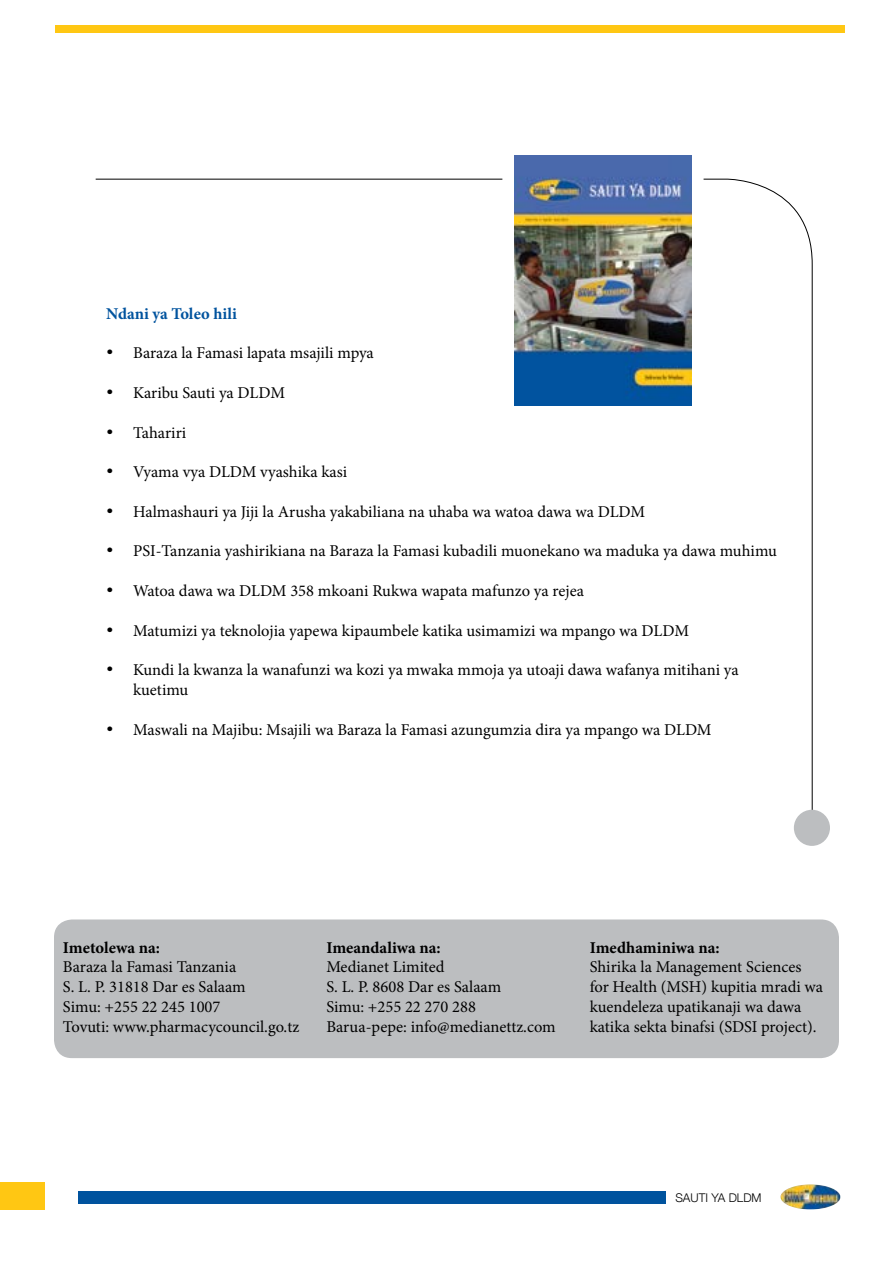
<style>
.page{position:relative;width:893px;height:1263px;background:#fff}
.page>*{position:absolute;margin:0;border:0;box-sizing:border-box;transform-origin:0 0}
.t1{font:16.5px/19.8px "Minion Pro";color:#000}
.t2{font:700 16.5px "Minion Pro";color:#000}
.t3{font:700 16.5px "Minion Pro";color:#00539e}
.t4{font:300 12px "Helvetica Neue";color:#000}
</style>
<div class="page">
<img style="left:780px;top:1184px;width:60px;height:25px">
<div style="left:78px;top:1191px;width:588px;height:13px;background:#00539e"></div>
<div style="left:55px;top:25px;width:789px;height:8px;background:#ffc713"></div>
<div style="left:0;top:1182px;width:45px;height:27px;background:#ffc713"></div>
<div style="left:54px;top:919px;width:785px;height:139px;background:#bcbec0;border-radius:18px"></div>
<img style="left:514px;top:155px;width:177px;height:250px">
<hr style="left:96px;top:179px;width:406px;height:1px;background:#000">
<svg style="left:703px;top:178px;width:110px;height:643px"></svg>
<div style="left:794px;top:810px;width:36px;height:36px;background:#bcbec0;border-radius:50%"></div>
<p class="t3" style="left:106px;top:302px;width:132px">Ndani ya Toleo hili</p>
<p class="t1" style="left:106px;top:343px;width:269px">• Baraza la Famasi lapata msajili mpya</p>
<p class="t1" style="left:106px;top:383px;width:180px">• Karibu Sauti ya DLDM</p>
<p class="t1" style="left:106px;top:422px;width:82px">• Tahariri</p>
<p class="t1" style="left:106px;top:462px;width:243px">• Vyama vya DLDM vyashika kasi</p>
<p class="t1" style="left:106px;top:502px;width:540px">• Halmashauri ya Jiji la Arusha yakabiliana na uhaba wa watoa dawa wa DLDM</p>
<p class="t1" style="left:106px;top:541px;width:672px">• PSI-Tanzania yashirikiana na Baraza la Famasi kubadili muonekano wa maduka ya dawa muhimu</p>
<p class="t1" style="left:106px;top:581px;width:479px">• Watoa dawa wa DLDM 358 mkoani Rukwa wapata mafunzo ya rejea</p>
<p class="t1" style="left:106px;top:620px;width:584px">• Matumizi ya teknolojia yapewa kipaumbele katika usimamizi wa mpango wa DLDM</p>
<p class="t1" style="left:133px;top:660px;width:607px;text-indent:-27px">• Kundi la kwanza la wanafunzi wa kozi ya mwaka mmoja ya utoaji dawa wafanya mitihani ya kuetimu</p>
<p class="t1" style="left:106px;top:719px;width:607px">• Maswali na Majibu: Msajili wa Baraza la Famasi azungumzia dira ya mpango wa DLDM</p>
<p class="t2" style="left:63px;top:936px;width:99px">Imetolewa na:</p>
<p class="t1" style="left:63px;top:957px;width:238px">Baraza la Famasi Tanzania<br>S. L. P. 31818 Dar es Salaam<br>Simu: +255 22 245 1007<br>Tovuti: www.pharmacycouncil.go.tz</p>
<p class="t2" style="left:326px;top:936px;width:116px">Imeandaliwa na:</p>
<p class="t1" style="left:326px;top:957px;width:231px">Medianet Limited<br>S. L. P. 8608 Dar es Salaam<br>Simu: +255 22 270 288<br>Barua-pepe: info@medianettz.com</p>
<p class="t2" style="left:590px;top:936px;width:131px">Imedhaminiwa na:</p>
<p class="t1" style="left:590px;top:957px;width:235px">Shirika la Management Sciences for Health (MSH) kupitia mradi wa kuendeleza upatikanaji wa dawa katika sekta binafsi (SDSI project).</p>
<p class="t4" style="left:675px;top:1188px;width:88px">SAUTI YA DLDM</p>
</div>
